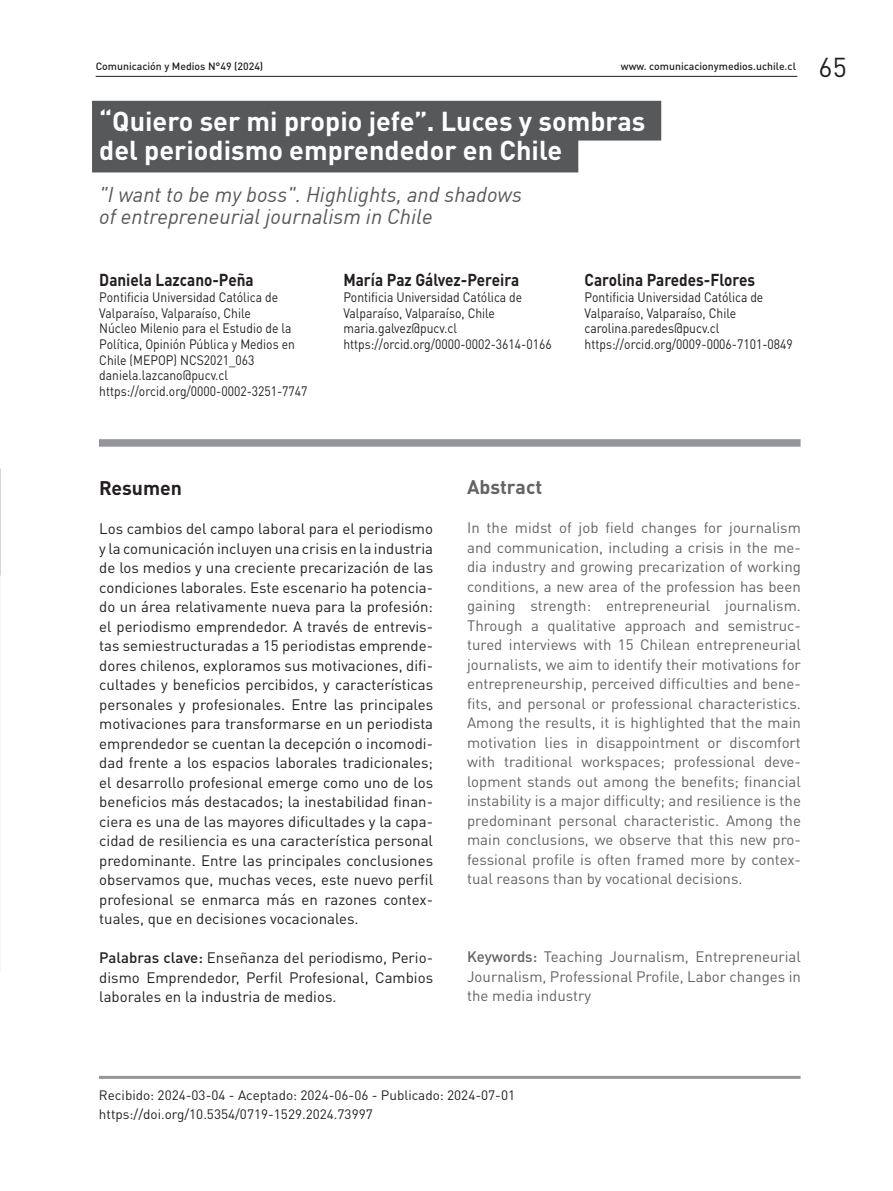
<style>
.page{position:relative;width:893px;height:1191px;background:#fff}
.page>*{position:absolute;margin:0;border:0;box-sizing:border-box;transform-origin:0 0}
.t1{font:700 27px/28.5px "DIN Pro";color:#fff}
.t2{font:27px "DIN Pro";color:#231f20}
.t3{font:italic 21px/22.5px "DIN";color:#57585a}
.t4{font:700 19.5px "DIN Pro";color:#636366}
.t5{font:700 19.5px "DIN Pro";color:#231f20}
.t6{font:700 17.1px "DIN Pro";color:#231f20;scale:.89 1}
.t7{font:15px/19.5px "DIN Pro";color:#231f20;text-align:justify}
.t8{font:15px/19.5px "DIN Pro";color:#636366;text-align:justify}
.t9{font:13.5px/15.8px "DIN Pro";color:#231f20;scale:.89 1}
.t10{font:13.5px/19.5px "DIN Pro";color:#231f20}
.t11{font:500 10.5px "DIN Pro";color:#231f20}
.s1{font-weight:500}
</style>
<div class="page">
<hr style="left:96px;top:76px;width:701px;height:1px;background:#231f20">
<hr style="left:99px;top:1075px;width:702px;height:3px;background:#939598">
<div style="left:99px;top:439px;width:702px;height:8px;background:#939598"></div>
<svg style="left:92px;top:100px;width:569px;height:72px;background:#636466"></svg>
<p class="t11" style="left:96px;top:57px;width:169px">Comunicación y Medios N°49 (2024)</p>
<p class="t11" style="left:621px;top:57px;width:177px">www. comunicacionymedios.uchile.cl</p>
<h1 class="t2" style="left:819px;top:48px;width:30px">65</h1>
<h1 class="t1" style="left:99px;top:104px;width:548px">“Quiero ser mi propio jefe”. Luces y sombras del periodismo emprendedor en Chile</h1>
<h2 class="t3" style="left:99px;top:183px;width:424px">"I want to be my boss". Highlights, and shadows of entrepreneurial journalism in Chile</h2>
<p class="t6" style="left:99px;top:266px;width:175px">Daniela Lazcano-Peña</p>
<p class="t9" style="left:99px;top:289px;width:236px">Pontificia Universidad Católica de Valparaíso, Valparaíso, Chile<br>Núcleo Milenio para el Estudio de la Política, Opinión Pública y Medios en Chile (MEPOP) NCS2021_063 daniela.lazcano@pucv.cl https://orcid.org/0000-0002-3251-7747</p>
<p class="t6" style="left:343px;top:266px;width:199px">María Paz Gálvez-Pereira</p>
<p class="t9" style="left:343px;top:289px;width:236px">Pontificia Universidad Católica de Valparaíso, Valparaíso, Chile maria.galvez@pucv.cl https://orcid.org/0000-0002-3614-0166</p>
<p class="t6" style="left:585px;top:266px;width:193px">Carolina Paredes-Flores</p>
<p class="t9" style="left:585px;top:289px;width:236px">Pontificia Universidad Católica de Valparaíso, Valparaíso, Chile carolina.paredes@pucv.cl https://orcid.org/0009-0006-7101-0849</p>
<h3 class="t5" style="left:99px;top:472px;width:84px">Resumen</h3>
<p class="t7" style="left:99px;top:518px;width:335px">Los cambios del campo laboral para el periodismo y la comunicación incluyen una crisis en la industria de los medios y una creciente precarización de las condiciones laborales. Este escenario ha potencia&shy;do un área relativamente nueva para la profesión: el periodismo emprendedor. A través de entrevis&shy;tas semiestructuradas a 15 periodistas emprende&shy;dores chilenos, exploramos sus motivaciones, difi&shy;cultades y beneficios percibidos, y características personales y profesionales. Entre las principales motivaciones para transformarse en un periodista emprendedor se cuentan la decepción o incomodi&shy;dad frente a los espacios laborales tradicionales; el desarrollo profesional emerge como uno de los beneficios más destacados; la inestabilidad finan&shy;ciera es una de las mayores dificultades y la capa&shy;cidad de resiliencia es una característica personal predominante. Entre las principales conclusiones observamos que, muchas veces, este nuevo perfil profesional se enmarca más en razones contex&shy;tuales, que en decisiones vocacionales.</p>
<p class="t7" style="left:99px;top:947px;width:335px"><span class="s1">Palabras clave:</span> Enseñanza del periodismo, Perio&shy;dismo Emprendedor, Perfil Profesional, Cambios laborales en la industria de medios.</p>
<h3 class="t4" style="left:467px;top:471px;width:77px">Abstract</h3>
<p class="t8" style="left:467px;top:517px;width:335px">In the midst of job field changes for journalism and communication, including a crisis in the me&shy;dia industry and growing precarization of working conditions, a new area of the profession has been gaining strength: entrepreneurial journalism.<br>Through a qualitative approach and semistruc&shy;tured interviews with 15 Chilean entrepreneurial journalists, we aim to identify their motivations for entrepreneurship, perceived difficulties and bene&shy;fits, and personal or professional characteristics.<br>Among the results, it is highlighted that the main motivation lies in disappointment or discomfort with traditional workspaces; professional deve&shy;lopment stands out among the benefits; financial instability is a major difficulty; and resilience is the predominant personal characteristic. Among the main conclusions, we observe that this new pro&shy;fessional profile is often framed more by contex&shy;tual reasons than by vocational decisions.</p>
<p class="t8" style="left:467px;top:946px;width:335px"><span class="s1">Keywords:</span> Teaching Journalism, Entrepreneurial Journalism, Professional Profile, Labor changes in the media industry</p>
<p class="t10" style="left:99px;top:1084px;width:418px">Recibido: 2024-03-04 - Aceptado: 2024-06-06 - Publicado: 2024-07-01 https://doi.org/10.5354/0719-1529.2024.73997</p>
</div>
